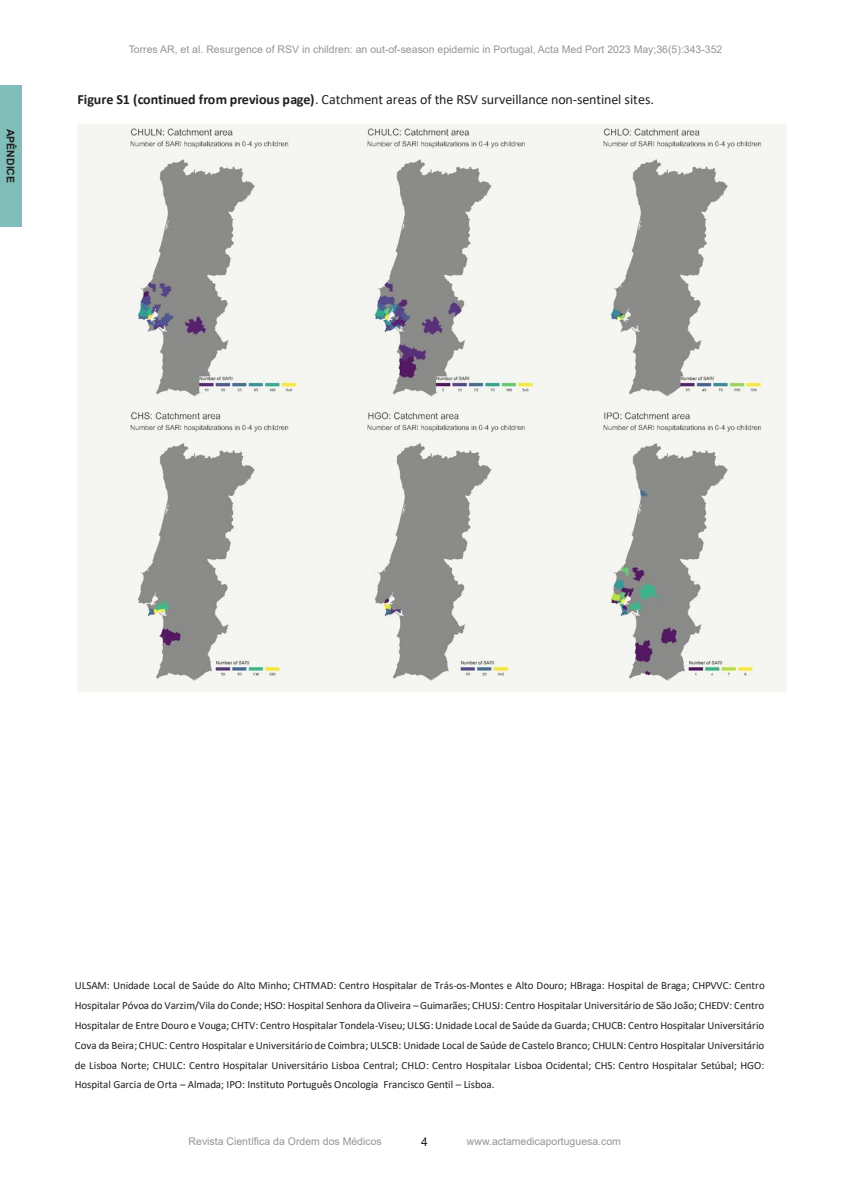
<style>
.page{position:relative;width:851px;height:1191px;background:#fff}
.page>*{position:absolute;margin:0;border:0;box-sizing:border-box;transform-origin:0 0}
.t1{font:14.1px "Calibri";letter-spacing:-.01em;color:#231f20}
.t2{font:12px "Arial";color:#231f20}
.t3{font:10.95px/19.8px "Calibri";letter-spacing:-.01em;color:#231f20;text-align:justify}
.t4{font:10.5px "Arial";color:#939598}
.t5{font:700 10.5px "Arial";color:#231f20}
.s1{font-weight:700}
</style>
<div class="page">
<div style="left:0;top:85px;width:22px;height:142px;background:#82beb9"></div>
<img style="left:77px;top:124px;width:709px;height:567px">
<p class="t5" style="left:18px;top:129px;width:56px;rotate:90deg">APÊNDICE</p>
<p class="t4" style="left:129px;top:42px;width:595px">Torres AR, et al. Resurgence of RSV in children: an out-of-season epidemic in Portugal, Acta Med Port 2023 May;36(5):343-352</p>
<p class="t1" style="left:78px;top:90px;width:578px"><span class="s1">Figure S1 (continued from previous page)</span>. Catchment areas of the RSV surveillance non-sentinel sites.</p>
<p class="t3" style="left:75px;top:975px;width:691px">ULSAM: Unidade Local de Saúde do Alto Minho; CHTMAD: Centro Hospitalar de Trás-os-Montes e Alto Douro; HBraga: Hospital de Braga; CHPVVC: Centro Hospitalar Póvoa do Varzim/Vila do Conde; HSO: Hospital Senhora da Oliveira –Guimarães; CHUSJ: Centro Hospitalar Universitário de São João; CHEDV: Centro Hospitalar de Entre Douro e Vouga; CHTV: Centro Hospitalar Tondela-Viseu; ULSG: Unidade Local de Saúde da Guarda; CHUCB: Centro Hospitalar Universitário Cova da Beira; CHUC: Centro Hospitalar e Universitário de Coimbra; ULSCB: Unidade Local de Saúde de Castelo Branco; CHULN: Centro Hospitalar Universitário de Lisboa Norte; CHULC: Centro Hospitalar Universitário Lisboa Central; CHLO: Centro Hospitalar Lisboa Ocidental; CHS: Centro Hospitalar Setúbal; HGO:<br>Hospital Garcia de Orta – Almada; IPO: Instituto Português Oncologia Francisco Gentil – Lisboa.</p>
<p class="t4" style="left:189px;top:1134px;width:195px">Revista Científica da Ordem dos Médicos</p>
<p class="t2" style="left:421px;top:1134px;width:8px">4</p>
<p class="t4" style="left:467px;top:1134px;width:156px">www.actamedicaportuguesa.com</p>
</div>
